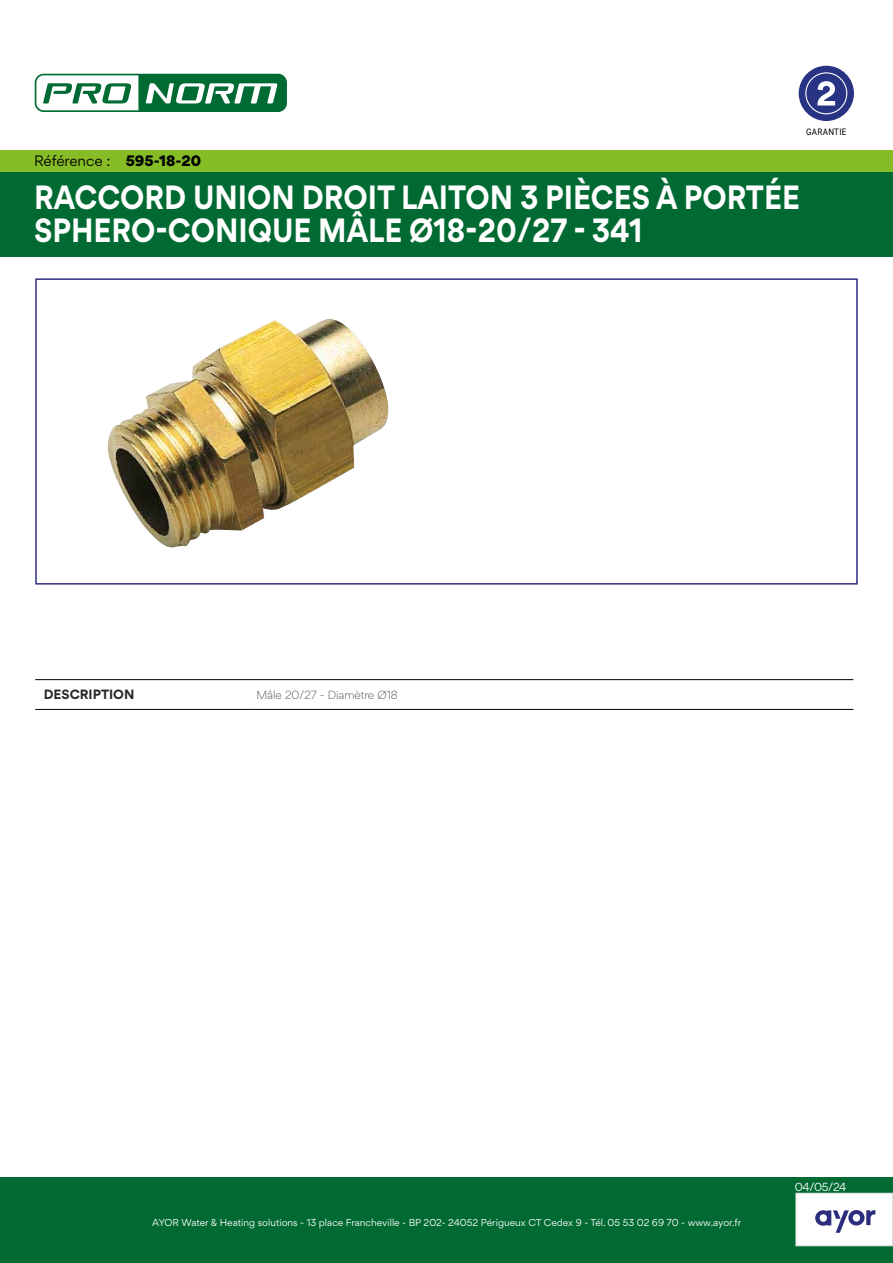
<style>
.page{position:relative;width:893px;height:1263px;background:#fff}
.page>*{position:absolute;margin:0;border:0;box-sizing:border-box;transform-origin:0 0}
.t1{font:700 30px/33px "Gordita";color:#fff;scale:.9 1}
.t2{font:13.5px "Gordita";letter-spacing:-.005em;color:#000}
.t3{font:700 12px "Gordita";color:#282827}
.t4{font:300 10.5px "Gordita";color:#282827}
.t5{font:10.5px "Gordita";color:#fff}
.t6{font:9px "Gordita";color:#fff}
.t7{font:9px "Roboto";letter-spacing:.035em;color:#000;scale:.9 1}
.s1{font-weight:900}
</style>
<div class="page">
<div style="left:0;top:1178px;width:893px;height:85px;background:#006a32"></div>
<div style="left:796px;top:1193px;width:97px;height:53px;background:#fff"></div>
<div style="left:795px;top:1193px;width:98px;height:53px;border:1px solid #dadada"></div>
<img style="left:108px;top:319px;width:280px;height:229px">
<div style="left:0;top:171px;width:893px;height:85px;background:#006a32"></div>
<div style="left:35px;top:278px;width:823px;height:307px;border:2px solid #2d2d7e"></div>
<svg style="left:815px;top:1210px;width:60px;height:23px"></svg>
<div style="left:0;top:150px;width:893px;height:21px;background:#86bc25"></div>
<div style="left:799px;top:66px;width:55px;height:55px;background:#293384;border-radius:50%"></div>
<svg style="left:805px;top:72px;width:42px;height:42px"></svg>
<svg style="left:34px;top:73px;width:253px;height:39px"></svg>
<hr style="left:35px;top:679px;width:217px;height:1px;background:#000">
<hr style="left:252px;top:679px;width:601px;height:1px;background:#000">
<hr style="left:35px;top:709px;width:217px;height:1px;background:#000">
<hr style="left:252px;top:709px;width:601px;height:1px;background:#000">
<h2 class="t2" style="left:34px;top:151px;width:169px">Référence : <span class="s1">595-18-20</span></h2>
<h1 class="t1" style="left:34px;top:181px;width:853px">RACCORD UNION DROIT LAITON 3 PIÈCES À PORTÉE<br>SPHERO-CONIQUE MÂLE Ø18-20/27 - 341</h1>
<p class="t7" style="left:806px;top:125px;width:46px">GARANTIE</p>
<h3 class="t3" style="left:44px;top:685px;width:92px">DESCRIPTION</h3>
<p class="t4" style="left:256px;top:687px;width:143px">Mâle 20/27 - Diamètre Ø18</p>
<p class="t6" style="left:152px;top:1216px;width:590px">AYOR Water &amp; Heating solutions - 13 place Francheville - BP 202- 24052 Périgueux CT Cedex 9 - Tél. 05 53 02 69 70 - www.ayor.fr</p>
<p class="t5" style="left:795px;top:1179px;width:53px">04/05/24</p>
</div>
